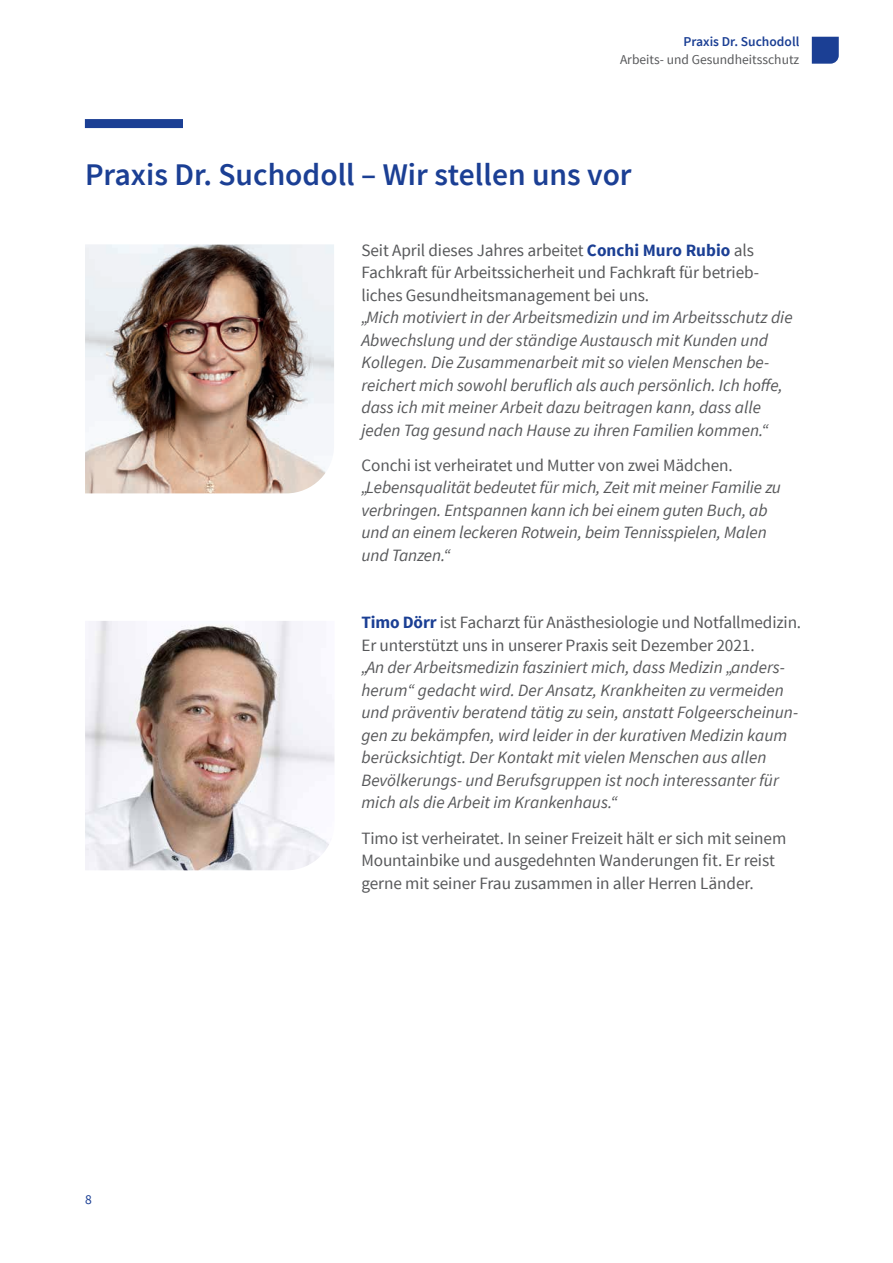
<style>
.page{position:relative;width:893px;height:1263px;background:#fff}
.page>*{position:absolute;margin:0;border:0;box-sizing:border-box;transform-origin:0 0}
.t1{font:600 31.5px "Source Sans Pro";color:#1b3f94}
.t2{font:italic 17.25px/22.5px "Source Sans Pro";color:#57585a}
.t3{font:17.25px/22.5px "Source Sans Pro";letter-spacing:-.005em;color:#57585a}
.t4{font:13.5px "Source Sans Pro";color:#57585a}
.t5{font:600 13.5px "Source Sans Pro";color:#1b3f94}
.t6{font:13.5px "Source Sans Pro";color:#1b3f94}
.s1{font-weight:700;color:#1b3f94}
</style>
<div class="page">
<div style="left:85px;top:119px;width:98px;height:9px;background:#1b3f94"></div>
<img style="left:85px;top:244px;width:249px;height:249px">
<img style="left:85px;top:621px;width:249px;height:249px">
<svg style="left:812px;top:37px;width:27px;height:27px"></svg>
<p class="t5" style="left:683px;top:33px;width:117px">Praxis Dr. Suchodoll</p>
<p class="t4" style="left:620px;top:51px;width:181px">Arbeits- und Gesundheitsschutz</p>
<h1 class="t1" style="left:85px;top:155px;width:548px">Praxis Dr. Suchodoll – Wir stellen uns vor</h1>
<p class="t3" style="left:361px;top:239px;width:399px">Seit April dieses Jahres arbeitet <span class="s1">Conchi Muro Rubio</span> als<br>Fachkraft für Arbeitssicherheit und Fachkraft für betrieb&shy;liches Gesundheitsmanagement bei uns.</p>
<p class="t2" style="left:361px;top:306px;width:433px">„Mich motiviert in der Arbeitsmedizin und im Arbeitsschutz die Abwechslung und der ständige Austausch mit Kunden und Kollegen. Die Zusammenarbeit mit so vielen Menschen be&shy;reichert mich sowohl beruflich als auch persönlich. Ich hoffe, dass ich mit meiner Arbeit dazu beitragen kann, dass alle jeden Tag gesund nach Hause zu ihren Familien kommen.“</p>
<p class="t3" style="left:361px;top:454px;width:373px">Conchi ist verheiratet und Mutter von zwei Mädchen.</p>
<p class="t2" style="left:361px;top:476px;width:421px">„Lebensqualität bedeutet für mich, Zeit mit meiner Familie zu verbringen. Entspannen kann ich bei einem guten Buch, ab und an einem leckeren Rotwein, beim Tennisspielen, Malen und Tanzen.“</p>
<p class="t6" style="left:85px;top:1191px;width:8px">8</p>
<p class="t3" style="left:361px;top:612px;width:441px"><span class="s1">Timo Dörr</span> ist Facharzt für Anästhesiologie und Notfallmedizin.<br>Er unterstützt uns in unserer Praxis seit Dezember 2021.</p>
<p class="t2" style="left:361px;top:656px;width:438px">„An der Arbeitsmedizin fasziniert mich, dass Medizin „anders&shy;herum“ gedacht wird. Der Ansatz, Krankheiten zu vermeiden und präventiv beratend tätig zu sein, anstatt Folgeerscheinun&shy;gen zu bekämpfen, wird leider in der kurativen Medizin kaum berücksichtigt. Der Kontakt mit vielen Menschen aus allen Bevölkerungs- und Berufsgruppen ist noch interessanter für mich als die Arbeit im Krankenhaus.“</p>
<p class="t3" style="left:361px;top:827px;width:426px">Timo ist verheiratet. In seiner Freizeit hält er sich mit seinem<br>Mountainbike und ausgedehnten Wanderungen fit. Er reist gerne mit seiner Frau zusammen in aller Herren Länder.</p>
</div>
